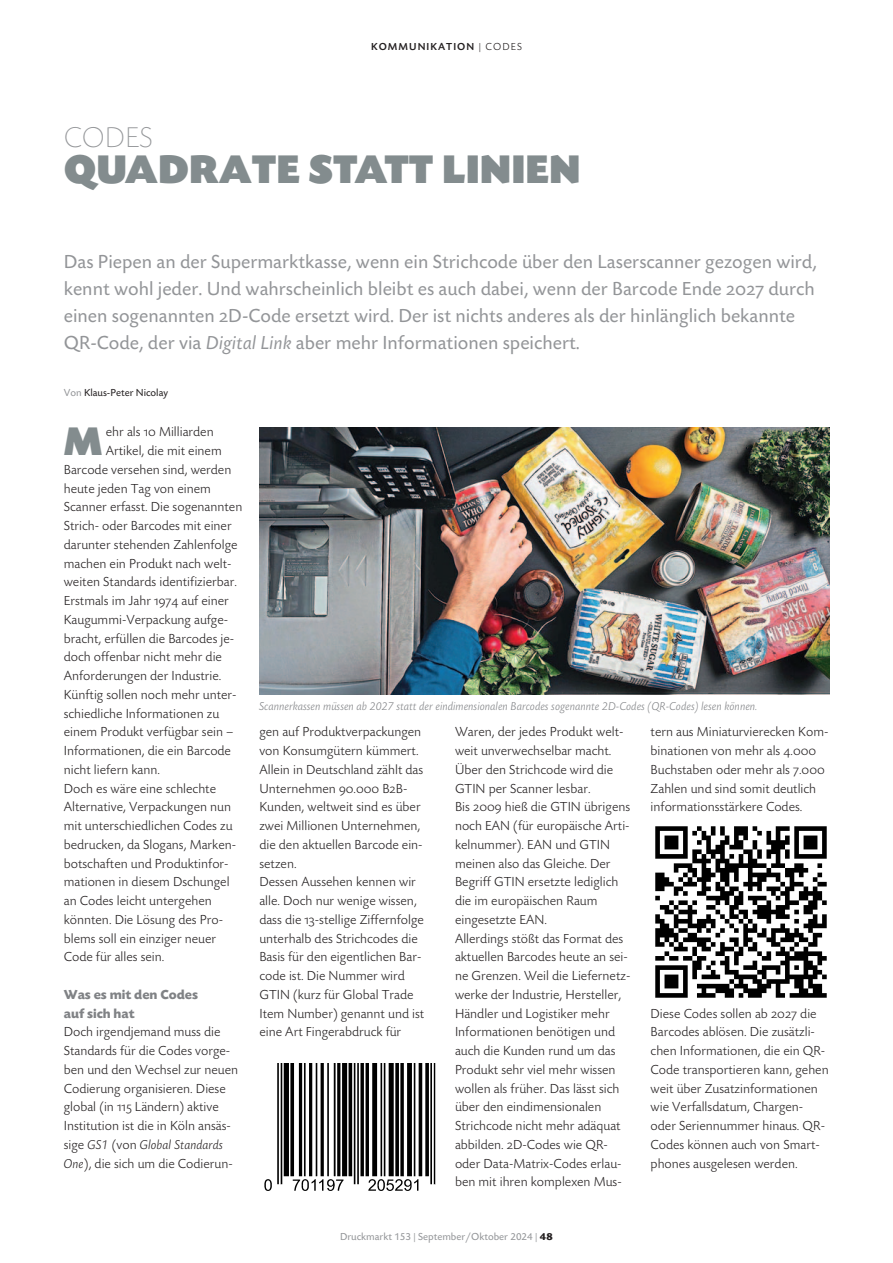
<style>
.page{position:relative;width:893px;height:1263px;background:#fff}
.page>*{position:absolute;margin:0;border:0;box-sizing:border-box;transform-origin:0 0}
.t1{font:42px "Today SB Ultra";color:#838c8e}
.t2{font:300 expanded 30px "Today SB";color:#939598}
.t3{font:19.5px/27px "Today SB";color:#939598}
.t4{font:300 13.5px/18.8px "Today SB";color:#231f20}
.t5{font:700 13.5px "Today SB";color:#808285}
.t6{font:italic 300 12px "Today SB";color:#808285}
.t7{font:10.5px "Today SB";color:#939598}
.t8{font:10.5px "Today SB";color:#231f20}
.t9{font:500 10.5px "Today SB";letter-spacing:.1em;color:#231f20}
.s1{font-weight:300}
.s2{font-family:"Today SB Caps"}
.s3{font-style:italic}
.s4{color:#939598}
.s5{font-family:"Today SB Caps Lig";font-weight:400}
.s6{font-weight:700;color:#231f20}
</style>
<div class="page">
<img style="left:264px;top:1063px;width:172px;height:128px">
<img style="left:259px;top:427px;width:570px;height:268px">
<img style="left:655px;top:826px;width:172px;height:172px">
<p class="t9" style="left:371px;top:42px;width:152px">KOMMUNIKATION <span class="s1">| CODES</span></p>
<p class="t2" style="left:64px;top:127px;width:91px">CODES</p>
<p class="t1" style="left:64px;top:155px;width:518px">QUADRATE STATT LINIEN</p>
<p class="t3" style="left:64px;top:250px;width:755px">Das Piepen an der Supermarktkasse, wenn ein Strichcode über den Laserscanner gezogen wird, kennt wohl jeder. Und wahrscheinlich bleibt es auch dabei, wenn der Barcode Ende <span class="s2">2027</span> durch einen sogenannten <span class="s2">2</span>D-Code ersetzt wird. Der ist nichts anderes als der hinlänglich bekannte QR-Code, der via <span class="s3">Digital Link</span> aber mehr Informationen speichert.</p>
<p class="t8" style="left:64px;top:388px;width:106px"><span class="s4">Von</span> Klaus-Peter Nicolay</p>
<p class="t4" style="left:106px;top:424px;width:109px">ehr als <span class="s5">10</span> Milliarden</p>
<p class="t4" style="left:106px;top:443px;width:117px">Artikel, die mit einem</p>
<p class="t4" style="left:64px;top:462px;width:169px">Barcode versehen sind, wer den</p>
<p class="t4" style="left:64px;top:480px;width:149px">heute jeden Tag von einem</p>
<p class="t4" style="left:64px;top:499px;width:180px">Scanner erfasst. Die sogenannten</p>
<p class="t4" style="left:64px;top:518px;width:169px">Strich- oder Barcodes mit einer</p>
<p class="t4" style="left:64px;top:537px;width:175px">darunter stehenden Zahlenfolge</p>
<p class="t4" style="left:64px;top:555px;width:169px">machen ein Produkt nach welt -</p>
<p class="t4" style="left:64px;top:574px;width:175px">weiten Standards identifizierbar.</p>
<p class="t4" style="left:64px;top:593px;width:167px">Erstmals im Jahr <span class="s5">1974</span> auf einer</p>
<p class="t4" style="left:64px;top:612px;width:166px">Kaugummi-Verpackung aufge -</p>
<p class="t4" style="left:64px;top:630px;width:172px">bracht, erfüllen die Barcodes je -</p>
<p class="t4" style="left:64px;top:649px;width:160px">doch offenbar nicht mehr die</p>
<p class="t4" style="left:64px;top:668px;width:159px">Anforderungen der Industrie.</p>
<p class="t4" style="left:64px;top:687px;width:174px">Künftig sollen noch mehr unter -</p>
<p class="t4" style="left:64px;top:705px;width:157px">schiedliche Informationen zu</p>
<p class="t4" style="left:64px;top:724px;width:171px">einem Produkt verfügbar sein –</p>
<p class="t4" style="left:64px;top:743px;width:169px">Informationen, die ein Bar code</p>
<p class="t4" style="left:64px;top:762px;width:98px">nicht liefern kann.</p>
<p class="t4" style="left:64px;top:780px;width:174px">Doch es wäre eine schlechte<br>Alternative, Verpackungen nun mit unterschiedlichen Codes zu bedrucken, da Slogans, Marken - botschaften und Produktinfor - mationen in diesem Dschungel an Codes leicht untergehen könnten. Die Lösung des Pro - blems soll ein einziger neuer<br>Code für alles sein.</p>
<p class="t5" style="left:64px;top:989px;width:136px">Was es mit den Codes</p>
<p class="t5" style="left:64px;top:1008px;width:72px">auf sich hat</p>
<p class="t4" style="left:64px;top:1024px;width:176px">Doch irgendjemand muss die<br>Standards für die Codes vorge - ben und den Wechsel zur neuen<br>Codierung organisieren. Diese global (in <span class="s5">115</span> Ländern) aktive<br>Institution ist die in Köln ansäs - sige <span class="s3">GS1</span> (von <span class="s3">Global Standards<br>One</span>), die sich um die Codierun -</p>
<p class="t1" style="left:64px;top:426px;width:40px">M</p>
<p class="t6" style="left:259px;top:702px;width:500px">Scannerkassen müssen ab 2027 statt der eindimensionalen Barcodes sogenannte 2D-Codes (QR-Codes) lesen können.</p>
<p class="t4" style="left:259px;top:724px;width:165px">gen auf Produktverpackungen von Konsumgütern kümmert.<br>Allein in Deutschland zählt das<br>Unternehmen <span class="s5">90.000</span> B<span class="s5">2</span>B-<br>Kunden, weltweit sind es über zwei Millionen Unternehmen, die den aktuellen Barcode ein - setzen.</p>
<p class="t4" style="left:259px;top:874px;width:166px">Dessen Aussehen kennen wir alle. Doch nur wenige wissen, dass die <span class="s5">13</span>-stellige Ziffernfolge unterhalb des Strichcodes die<br>Basis für den eigentlichen Bar - code ist. Die Nummer wird<br>GTIN (kurz für Global Trade<br>Item Number) genannt und ist eine Art Fingerabdruck für</p>
<p class="t4" style="left:455px;top:724px;width:170px">Wa ren, der jedes Produkt welt - weit unverwechselbar macht.<br>Über den Strichcode wird die<br>GTIN per Scanner lesbar.</p>
<p class="t4" style="left:455px;top:799px;width:177px">Bis <span class="s5">2009</span> hieß die GTIN übrigens noch EAN (für europäische Arti - kelnummer). EAN und GTIN meinen also das Gleiche. Der<br>Begriff GTIN ersetzte lediglich die im europäischen Raum eingesetzte EAN.</p>
<p class="t4" style="left:455px;top:930px;width:177px">Allerdings stößt das Format des aktuellen Barcodes heute an sei - ne Grenzen. Weil die Liefernetz - wer ke der Industrie, Hersteller,<br>Händler und Logistiker mehr<br>Informationen benötigen und auch die Kunden rund um das<br>Produkt sehr viel mehr wissen wollen als früher. Das lässt sich über den eindimensionalen<br>Strichcode nicht mehr adäquat abbilden. <span class="s5">2</span>D-Codes wie QR&shy;oder Data-Matrix-Codes erlau - ben mit ihren komplexen Mus -</p>
<p class="t7" style="left:340px;top:1233px;width:214px">Druckmarkt 153 | September/Oktober 2024 | <span class="s6">48</span></p>
<p class="t4" style="left:651px;top:724px;width:179px">tern aus Miniaturvierecken Kom - binationen von mehr als <span class="s5">4.000<br></span>Buchstaben oder mehr als <span class="s5">7.000<br></span>Zahlen und sind somit deutlich informationsstärkere Codes.</p>
<p class="t4" style="left:651px;top:1005px;width:180px">Diese Codes sollen ab <span class="s5">2027</span> die<br>Barcodes ablösen. Die zusätzli - chen Informationen, die ein QR-<br>Code transportieren kann, gehen weit über Zusatzinformationen wie Verfallsdatum, Chargen - oder Seriennummer hinaus. QR-<br>Codes können auch von Smart - phones ausgelesen werden.</p>
</div>
